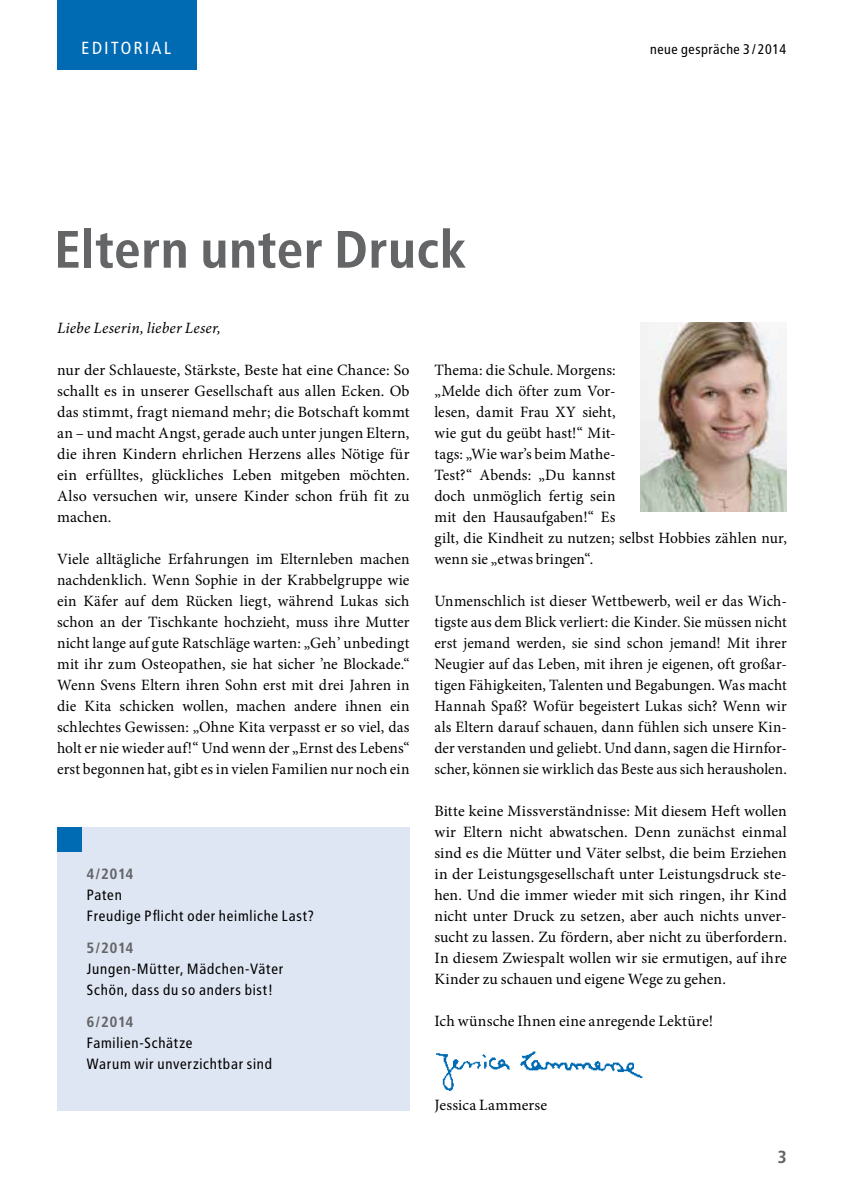
<style>
.page{position:relative;width:844px;height:1191px;background:#fff}
.page>*{position:absolute;margin:0;border:0;box-sizing:border-box;transform-origin:0 0}
.t1{font:700 52.5px "Transit";letter-spacing:-.005em;color:#646567}
.t2{font:17.5px "Transit";color:#fff}
.t3{font:700 17.5px "Transit";color:#646567}
.t4{font:15.75px/21px "Minion Pro";letter-spacing:.005em;color:#000;text-align:justify}
.t5{font:italic 15.75px "Minion Pro";letter-spacing:.01em;color:#000}
.t6{font:14.88px/21px "Transit";letter-spacing:.015em;color:#000}
.t7{font:700 14.88px "Transit";letter-spacing:.04em;color:#646567}
.t8{font:14px "Transit";color:#000}
</style>
<div class="page">
<img style="left:436px;top:1051px;width:207px;height:40px">
<div style="left:57px;top:0;width:139px;height:69px;background:#006ab3"></div>
<div style="left:57px;top:827px;width:352px;height:283px;background:#dfe6f3"></div>
<div style="left:57px;top:827px;width:25px;height:24px;background:#006ab3"></div>
<img style="left:640px;top:323px;width:146px;height:189px">
<p class="t2" style="left:82px;top:38px;width:91px">Editorial</p>
<h1 class="t1" style="left:55px;top:218px;width:414px">Eltern unter Druck</h1>
<p class="t8" style="left:650px;top:41px;width:138px">neue gespräche 3/2014</p>
<p class="t5" style="left:57px;top:317px;width:165px">Liebe Leserin, lieber Leser,</p>
<p class="t4" style="left:57px;top:360px;width:354px">nur der Schlaueste, Stärkste, Beste hat eine Chance: So schallt es in unserer Gesellschaft aus allen Ecken. Ob das stimmt, fragt niemand mehr; die Botschaft kommt an – und macht Angst, gerade auch unter jungen Eltern, die ihren Kindern ehrlichen Herzens alles Nötige für ein erfülltes, glückliches Leben mitgeben möchten.<br>Also versuchen wir, unsere Kinder schon früh fit zu machen.</p>
<p class="t4" style="left:57px;top:549px;width:354px">Viele alltägliche Erfahrungen im Elternleben machen nachdenklich. Wenn Sophie in der Krabbelgruppe wie ein Käfer auf dem Rücken liegt, während Lukas sich schon an der Tischkante hochzieht, muss ihre Mutter nicht lange auf gute Ratschläge warten: „Geh’ unbedingt mit ihr zum Osteopathen, sie hat sicher ’ne Blockade.“ Wenn Svens Eltern ihren Sohn erst mit drei Jahren in die Kita schicken wollen, machen andere ihnen ein schlechtes Gewissen: „Ohne Kita verpasst er so viel, das holt er nie wieder auf!“ Und wenn der „Ernst des Lebens“ erst begonnen hat, gibt es in vielen Familien nur noch ein</p>
<p class="t7" style="left:87px;top:865px;width:48px">4/2014</p>
<p class="t6" style="left:87px;top:885px;width:229px">Paten<br>Freudige Pflicht oder heimliche Last?</p>
<p class="t7" style="left:87px;top:939px;width:48px">5/2014</p>
<p class="t6" style="left:87px;top:958px;width:198px">Jungen-Mütter, Mädchen-Väter<br>Schön, dass du so anders bist!</p>
<p class="t7" style="left:87px;top:1012px;width:48px">6/2014</p>
<p class="t6" style="left:87px;top:1032px;width:187px">Familien-Schätze<br>Warum wir unverzichtbar sind</p>
<p class="t4" style="left:434px;top:360px;width:354px;text-align:left">Thema: die Schule. Morgens:<br>„Melde dich öfter zum Vor-<br>lesen, damit Frau XY sieht,<br>wie gut du geübt hast!“ Mit-<br>tags: „Wie war’s beim Mathe-<br>Test?“ Abends: „Du kannst<br>doch unmöglich fertig sein<br>mit den Hausaufgaben!“ Es<br>gilt, die Kindheit zu nutzen; selbst Hobbies zählen nur, wenn sie „etwas bringen“.</p>
<p class="t4" style="left:434px;top:591px;width:354px">Unmenschlich ist dieser Wettbewerb, weil er das Wich&shy;tigste aus dem Blick verliert: die Kinder. Sie müssen nicht erst jemand werden, sie sind schon jemand! Mit ihrer Neugier auf das Leben, mit ihren je eigenen, oft großar&shy;tigen Fähigkeiten, Talenten und Begabungen. Was macht Hannah Spaß? Wofür begeistert Lukas sich? Wenn wir als Eltern darauf schauen, dann fühlen sich unsere Kin&shy;der verstanden und geliebt. Und dann, sagen die Hirnfor&shy;scher, können sie wirklich das Beste aus sich herausholen.</p>
<p class="t4" style="left:434px;top:801px;width:354px">Bitte keine Missverständnisse: Mit diesem Heft wollen wir Eltern nicht abwatschen. Denn zunächst einmal sind es die Mütter und Väter selbst, die beim Erziehen in der Leistungsgesellschaft unter Leistungsdruck ste&shy;hen. Und die immer wieder mit sich ringen, ihr Kind nicht unter Druck zu setzen, aber auch nichts unver&shy;sucht zu lassen. Zu fördern, aber nicht zu überfordern.<br>In diesem Zwiespalt wollen wir sie ermutigen, auf ihre Kinder zu schauen und eigene Wege zu gehen.</p>
<p class="t4" style="left:434px;top:1011px;width:280px">Ich wünsche Ihnen eine anregende Lektüre!</p>
<p class="t4" style="left:434px;top:1095px;width:114px">Jessica Lammerse</p>
<p class="t3" style="left:777px;top:1146px;width:11px">3</p>
</div>
